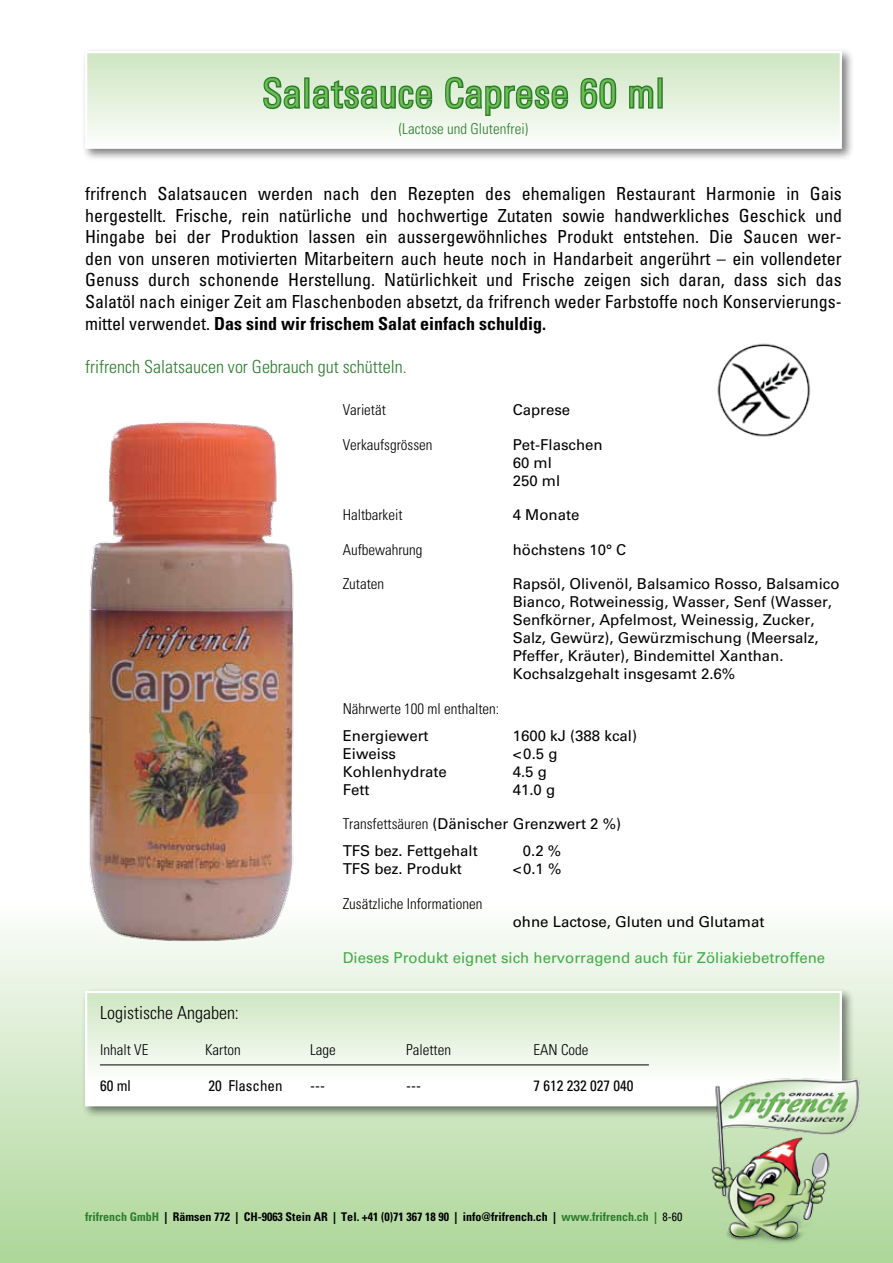
<style>
.page{position:relative;width:893px;height:1263px;background:#fff}
.page>*{position:absolute;margin:0;border:0;box-sizing:border-box;transform-origin:0 0}
.t1{font:300 condensed 39px "Univers";letter-spacing:.04em;color:#70bf54}
.t2{font:condensed 18px/21.6px "Univers";color:#000;text-align:justify}
.t3{font:300 condensed 18px "Univers";color:#2d7d2f}
.t4{font:300 condensed 18px "Univers";color:#000}
.t5{font:15px/18px "Univers";color:#000}
.t6{font:300 condensed 15px "Univers";color:#000}
.t7{font:15px "Univers";color:#41ad49}
.t8{font:condensed 15px "Univers";color:#000}
.t9{font:300 condensed 15px "Univers";color:#2d7d2f}
.t10{font:700 condensed 12px "Univers";color:#000}
.s1{font-weight:700}
.s2{font-weight:300;font-stretch:condensed}
.s3{color:#2d7d2f}
.s4{font-weight:400}
</style>
<div class="page">
<div style="left:0;top:901px;width:893px;height:362px;background:linear-gradient(to bottom,#fcfdfc,#acd698)"></div>
<div style="left:81px;top:47px;width:774px;height:115px;background:#000;opacity:.5"></div>
<div style="left:86px;top:52px;width:755px;height:96px;background:linear-gradient(to bottom,#cde6c1,#fcfdfb)"></div>
<svg style="left:262px;top:75px;width:40px;height:36px"></svg>
<div style="left:304px;top:77px;width:5px;height:32px;border:3px solid #2d7d2f"></div>
<svg style="left:311px;top:78px;width:123px;height:32px;background:#8dba8a"></svg>
<svg style="left:444px;top:75px;width:126px;height:42px;background:#a0c69c"></svg>
<svg style="left:579px;top:76px;width:39px;height:34px"></svg>
<svg style="left:627px;top:84px;width:28px;height:26px"></svg>
<div style="left:657px;top:77px;width:6px;height:32px;border:3px solid #2d7d2f"></div>
<div style="left:85px;top:51px;width:757px;height:98px;border:2px solid #fff"></div>
<div style="left:81px;top:987px;width:774px;height:132px;background:#000;opacity:.5"></div>
<div style="left:86px;top:992px;width:755px;height:113px;background:linear-gradient(to bottom,#cfe6c3,#fff)"></div>
<div style="left:85px;top:991px;width:757px;height:115px;border:2px solid #fff"></div>
<hr style="left:100px;top:1064px;width:549px;height:1px;background:#000">
<img style="left:57px;top:422px;width:274px;height:547px">
<img style="left:717px;top:343px;width:94px;height:94px">
<img style="left:698px;top:1067px;width:176px;height:194px">
<h1 class="t1" style="left:263px;top:70px;width:403px">Salatsauce Caprese 60 ml</h1>
<p class="t9" style="left:399px;top:120px;width:131px">(Lactose und Glutenfrei)</p>
<p class="t2" style="left:85px;top:183px;width:758px">frifrench Salatsaucen werden nach den Rezepten des ehemaligen Restaurant Harmonie in Gais hergestellt. Frische, rein natürliche und hochwertige Zutaten sowie handwerkliches Geschick und Hingabe bei der Produktion lassen ein aussergewöhnliches Produkt entstehen. Die Saucen wer&shy;den von unseren motivierten Mitarbeitern auch heute noch in Handarbeit angerührt – ein vollendeter Genuss durch schonende Herstellung. Natürlichkeit und Frische zeigen sich daran, dass sich das Salatöl nach einiger Zeit am Flaschenboden absetzt, da frifrench weder Farbstoffe noch Konservierungs&shy;mittel verwendet. <span class="s1">Das sind wir frischem Salat einfach schuldig.</span></p>
<p class="t3" style="left:85px;top:356px;width:323px">frifrench Salatsaucen vor Gebrauch gut schütteln.</p>
<p class="t6" style="left:343px;top:401px;width:45px">Varietät</p>
<p class="t5" style="left:513px;top:401px;width:59px">Caprese</p>
<p class="t6" style="left:343px;top:435px;width:91px">Verkaufsgrössen</p>
<p class="t5" style="left:513px;top:435px;width:92px">Pet-Flaschen<br>60 ml<br>250 ml</p>
<p class="t6" style="left:343px;top:506px;width:61px">Haltbarkeit</p>
<p class="t5" style="left:513px;top:506px;width:68px">4 Monate</p>
<p class="t6" style="left:343px;top:540px;width:81px">Aufbewahrung</p>
<p class="t5" style="left:513px;top:540px;width:115px">höchstens 10° C</p>
<p class="t6" style="left:343px;top:575px;width:43px">Zutaten</p>
<p class="t5" style="left:513px;top:575px;width:328px">Rapsöl, Olivenöl, Balsamico Rosso, Balsamico Bianco, Rotweinessig, Wasser, Senf (Wasser, Senfkörner, Apfelmost, Weinessig, Zucker, Salz, Gewürz), Gewürzmischung (Meersalz, Pfeffer, Kräuter), Bindemittel Xanthan.<br>Kochsalzgehalt insgesamt 2.6%</p>
<p class="t6" style="left:343px;top:699px;width:158px">Nährwerte 100 ml enthalten:</p>
<p class="t5" style="left:343px;top:726px;width:87px">Energiewert</p>
<p class="t5" style="left:513px;top:726px;width:126px">1600 kJ (388 kcal)</p>
<p class="t5" style="left:343px;top:744px;width:55px">Eiweiss</p>
<p class="t5" style="left:513px;top:744px;width:46px">&lt;0.5 g</p>
<p class="t5" style="left:343px;top:762px;width:106px">Kohlenhydrate</p>
<p class="t5" style="left:513px;top:762px;width:36px">4.5 g</p>
<p class="t5" style="left:343px;top:780px;width:28px">Fett</p>
<p class="t5" style="left:513px;top:780px;width:44px">41.0 g</p>
<p class="t5" style="left:343px;top:810px;width:280px;line-height:27px"><span class="s2">Transfettsäuren</span> (Dänischer Grenzwert 2 %)<br>TFS bez. Fettgehalt</p>
<p class="t5" style="left:523px;top:842px;width:40px">0.2 %</p>
<p class="t5" style="left:343px;top:860px;width:121px">TFS bez. Produkt</p>
<p class="t5" style="left:513px;top:860px;width:50px">&lt;0.1 %</p>
<p class="t6" style="left:343px;top:894px;width:141px">Zusätzliche Informationen</p>
<p class="t5" style="left:513px;top:912px;width:253px">ohne Lactose, Gluten und Glutamat</p>
<p class="t7" style="left:343px;top:948px;width:484px">Dieses Produkt eignet sich hervorragend auch für Zöliakiebetroffene</p>
<p class="t4" style="left:100px;top:1002px;width:140px">Logistische Angaben:</p>
<p class="t6" style="left:100px;top:1041px;width:50px">Inhalt VE</p>
<p class="t6" style="left:205px;top:1041px;width:37px">Karton</p>
<p class="t6" style="left:310px;top:1041px;width:27px">Lage</p>
<p class="t6" style="left:406px;top:1041px;width:46px">Paletten</p>
<p class="t6" style="left:534px;top:1041px;width:56px">EAN Code</p>
<p class="t8" style="left:100px;top:1076px;width:32px">60 ml</p>
<p class="t8" style="left:208px;top:1076px;width:76px">20 Flaschen</p>
<p class="t8" style="left:310px;top:1076px;width:16px">---</p>
<p class="t8" style="left:406px;top:1076px;width:16px">---</p>
<p class="t8" style="left:534px;top:1076px;width:101px">7 612 232 027 040</p>
<p class="t10" style="left:85px;top:1209px;width:599px"><span class="s3">frifrench GmbH</span> | Rämsen 772 | CH-9063 Stein AR | Tel. +41 (0)71 367 18 90 | info@frifrench.ch | <span class="s3">www.frifrench.ch |</span> <span class="s4">8-60</span></p>
</div>
